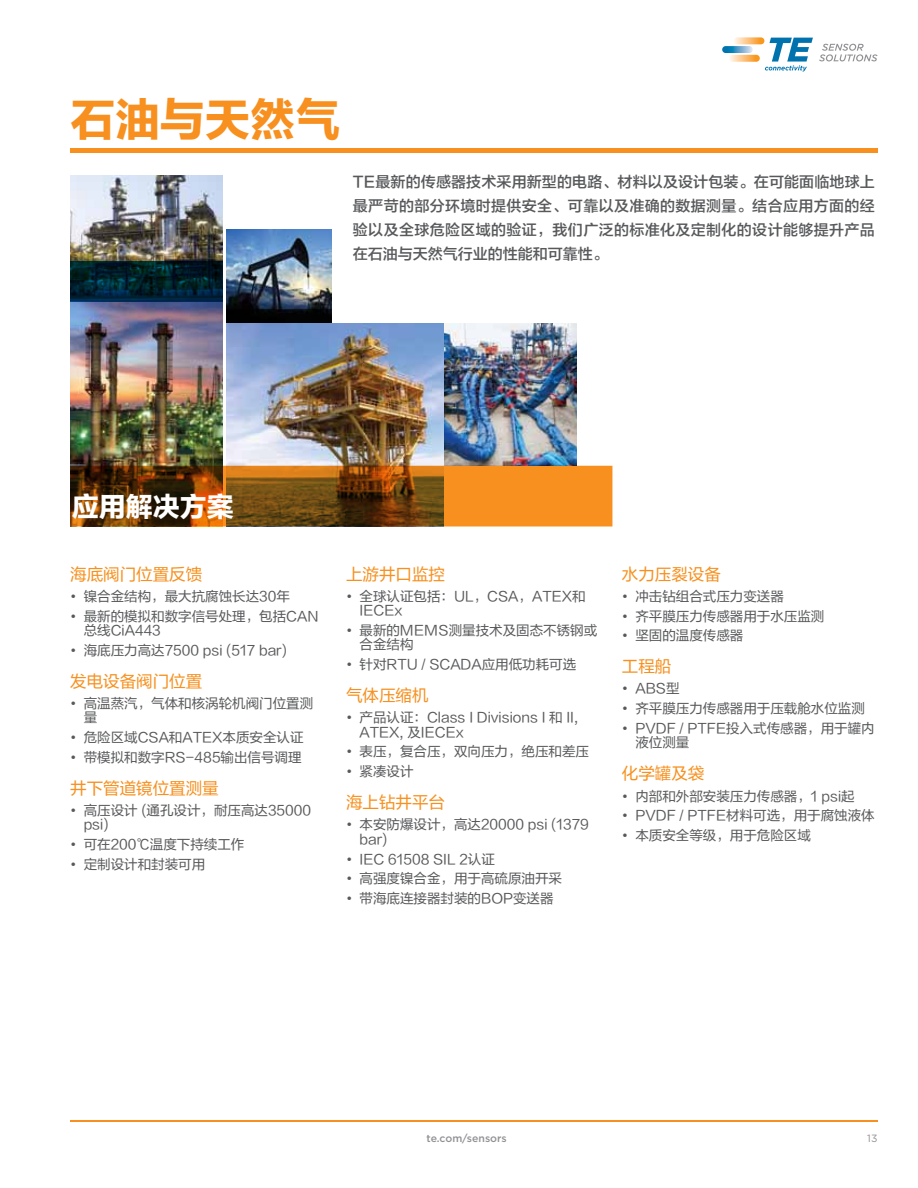
<style>
.page{position:relative;width:918px;height:1188px;background:#fff}
.page>*{position:absolute;margin:0;border:0;box-sizing:border-box;transform-origin:0 0}
.t1{font:45px "FZLTDHJW GB1 0";color:#f7901e}
.t2{font:27px "FZLTDHJW GB1 0";color:#fff}
.t3{font:16.5px "FZLTHJW GB1 0";color:#f7901e}
.t4{font:15px/24px "FZLTZHJW GB1 0";letter-spacing:.025em;color:#58595b;text-align:justify}
.t5{font:13.5px/14.4px "FZLTHJW GB1 0";color:#58595b}
.t6{font:500 10.5px "Gotham";color:#919195}
.t7{font:10.5px "Gotham";color:#919195}
.s1{font-family:"Gotham"}
</style>
<div class="page">
<svg style="left:734px;top:37px;width:30px;height:7px"></svg>
<svg style="left:729px;top:55px;width:31px;height:7px"></svg>
<svg style="left:722px;top:46px;width:31px;height:7px"></svg>
<svg style="left:765px;top:38px;width:48px;height:34px"></svg>
<svg style="left:819px;top:44px;width:59px;height:17px"></svg>
<hr style="left:70px;top:1120px;width:808px;height:2px;background:#f7901e">
<img style="left:443px;top:323px;width:134px;height:143px">
<img style="left:227px;top:229px;width:104px;height:81px">
<div style="left:227px;top:310px;width:104px;height:13px;background:#020202"></div>
<img style="left:227px;top:323px;width:216px;height:143px">
<img style="left:70px;top:176px;width:153px;height:290px">
<hr style="left:70px;top:148px;width:808px;height:4px;background:#f7901e">
<svg style="left:70px;top:261px;width:153px;height:40px"></svg>
<svg style="left:70px;top:466px;width:542px;height:60px"></svg>
<h1 class="t1" style="left:70px;top:95px;width:272px">石油与天然气</h1>
<p class="t4" style="left:353px;top:170px;width:523px">TE最新的传感器技术采用新型的电路、材料以及设计包装。在可能面临地球上最严苛的部分环境时提供安全、可靠以及准确的数据测量。结合应用方面的经验以及全球危险区域的验证，我们广泛的标准化及定制化的设计能够提升产品在石油与天然气行业的性能和可靠性。</p>
<h2 class="t2" style="left:72px;top:492px;width:164px">应用解决方案</h2>
<p class="t3" style="left:70px;top:565px;width:134px">海底阀门位置反馈</p>
<p class="t5" style="left:70px;top:589px;width:221px"><span class="s1">•</span> 镍合金结构，最大抗腐蚀长达30年</p>
<p class="t5" style="left:84px;top:609px;width:236px;text-indent:-14px"><span class="s1">•</span> 最新的模拟和数字信号处理，包括CAN总线CiA443</p>
<p class="t5" style="left:70px;top:643px;width:218px"><span class="s1">•</span> 海底压力高达7500 psi (517 bar)</p>
<p class="t3" style="left:70px;top:672px;width:134px">发电设备阀门位置</p>
<p class="t5" style="left:84px;top:696px;width:231px;text-indent:-14px"><span class="s1">•</span> 高温蒸汽，气体和核涡轮机阀门位置测量</p>
<p class="t5" style="left:70px;top:731px;width:235px"><span class="s1">•</span> 危险区域CSA和ATEX本质安全认证</p>
<p class="t5" style="left:70px;top:750px;width:233px"><span class="s1">•</span> 带模拟和数字RS-485输出信号调理</p>
<p class="t3" style="left:70px;top:779px;width:150px">井下管道镜位置测量</p>
<p class="t5" style="left:84px;top:804px;width:229px;text-indent:-14px"><span class="s1">•</span> 高压设计 (通孔设计，耐压高达35000 psi)</p>
<p class="t5" style="left:70px;top:838px;width:176px"><span class="s1">•</span> 可在200℃温度下持续工作</p>
<p class="t5" style="left:70px;top:858px;width:136px"><span class="s1">•</span> 定制设计和封装可用</p>
<p class="t3" style="left:346px;top:565px;width:101px">上游井口监控</p>
<p class="t5" style="left:360px;top:589px;width:228px;text-indent:-14px"><span class="s1">•</span> 全球认证包括：UL，CSA，ATEX和<br>IECEx</p>
<p class="t5" style="left:360px;top:624px;width:239px;text-indent:-14px"><span class="s1">•</span> 最新的MEMS测量技术及固态不锈钢或合金结构</p>
<p class="t5" style="left:346px;top:658px;width:232px"><span class="s1">•</span> 针对RTU / SCADA应用低功耗可选</p>
<p class="t3" style="left:346px;top:686px;width:84px">气体压缩机</p>
<p class="t5" style="left:360px;top:711px;width:220px;text-indent:-14px"><span class="s1">•</span> 产品认证：Class I Divisions I 和 II,<br>ATEX, 及IECEx</p>
<p class="t5" style="left:346px;top:745px;width:245px"><span class="s1">•</span> 表压，复合压，双向压力，绝压和差压</p>
<p class="t5" style="left:346px;top:765px;width:69px"><span class="s1">•</span> 紧凑设计</p>
<p class="t3" style="left:346px;top:793px;width:101px">海上钻井平台</p>
<p class="t5" style="left:360px;top:818px;width:231px;text-indent:-14px"><span class="s1">•</span> 本安防爆设计，高达20000 psi (1379 bar)</p>
<p class="t5" style="left:346px;top:852px;width:150px"><span class="s1">•</span> IEC 61508 SIL 2认证</p>
<p class="t5" style="left:346px;top:872px;width:218px"><span class="s1">•</span> 高强度镍合金，用于高硫原油开采</p>
<p class="t5" style="left:346px;top:892px;width:209px"><span class="s1">•</span> 带海底连接器封装的BOP变送器</p>
<p class="t3" style="left:622px;top:565px;width:100px">水力压裂设备</p>
<p class="t5" style="left:622px;top:589px;width:163px"><span class="s1">•</span> 冲击钻组合式压力变送器</p>
<p class="t5" style="left:622px;top:609px;width:204px"><span class="s1">•</span> 齐平膜压力传感器用于水压监测</p>
<p class="t5" style="left:622px;top:629px;width:123px"><span class="s1">•</span> 坚固的温度传感器</p>
<p class="t3" style="left:622px;top:658px;width:51px">工程船</p>
<p class="t5" style="left:622px;top:682px;width:59px"><span class="s1">•</span> ABS型</p>
<p class="t5" style="left:622px;top:702px;width:244px"><span class="s1">•</span> 齐平膜压力传感器用于压载舱水位监测</p>
<p class="t5" style="left:635px;top:722px;width:241px;text-indent:-14px"><span class="s1">•</span> PVDF / PTFE投入式传感器，用于罐内液位测量</p>
<p class="t3" style="left:622px;top:765px;width:84px">化学罐及袋</p>
<p class="t5" style="left:622px;top:789px;width:234px"><span class="s1">•</span> 内部和外部安装压力传感器，1 psi起</p>
<p class="t5" style="left:622px;top:809px;width:254px"><span class="s1">•</span> PVDF / PTFE材料可选，用于腐蚀液体</p>
<p class="t5" style="left:622px;top:829px;width:190px"><span class="s1">•</span> 本质安全等级，用于危险区域</p>
<p class="t6" style="left:427px;top:1132px;width:82px">te.com/sensors</p>
<p class="t7" style="left:867px;top:1132px;width:12px">13</p>
</div>
